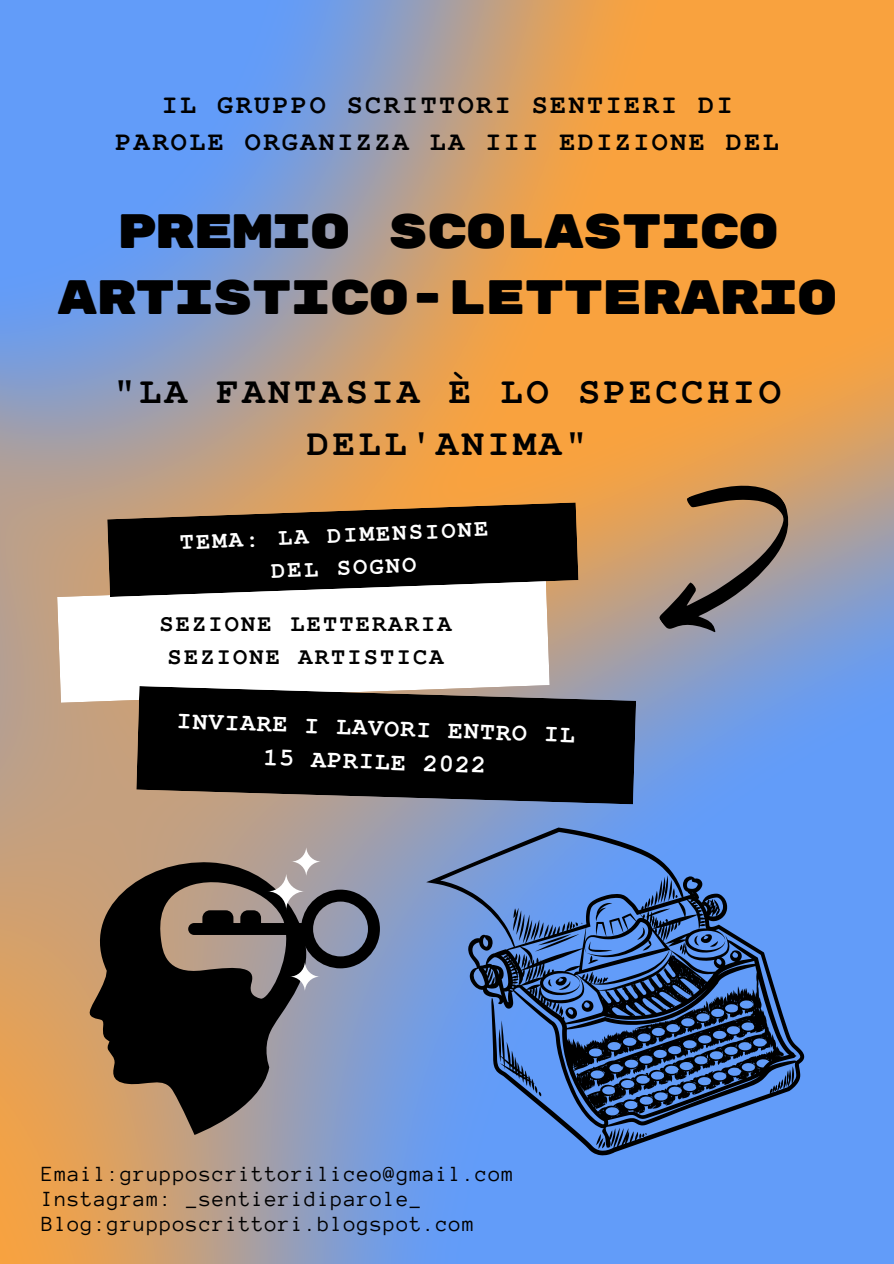
<style>
.page{position:relative;width:894px;height:1264px;background:#fff}
.page>*{position:absolute;margin:0;border:0;box-sizing:border-box;transform-origin:0 0}
.t1{font:48px/66.4px "Rubik Mono One";letter-spacing:-.04em;color:#000;text-align:center}
.t2{font:700 37.2px/51.4px "Tlwg Typewriter";letter-spacing:.095em;color:#000;text-align:center}
.t3{font:700 26.7px/37.2px "Tlwg Typewriter";letter-spacing:.095em;color:#000;text-align:center}
.t4{font:700 24.75px/33.8px "Tlwg Typewriter";color:#fff;text-align:center}
.t5{font:700 23.55px "Tlwg Typewriter";letter-spacing:.095em;color:#000}
.t6{font:700 23.55px "Tlwg Typewriter";color:#fff}
.t7{font:22.05px "Anonymous Pro";letter-spacing:.05em;color:#000}
</style>
<div class="page">
<img style="left:0;top:0;width:893px;height:1263px">
<svg style="left:57px;top:579px;width:492px;height:123px"></svg>
<svg style="left:136px;top:686px;width:500px;height:118px;background:#181616"></svg>
<svg style="left:107px;top:502px;width:471px;height:95px;background:#2c251f"></svg>
<svg style="left:612px;top:455px;width:210px;height:198px;background:#ac8f76"></svg>
<svg style="left:426px;top:827px;width:378px;height:328px;background:#4e76b7"></svg>
<svg style="left:90px;top:862px;width:216px;height:272px;background:#4c4037"></svg>
<svg style="left:188px;top:847px;width:192px;height:144px;background:#726c6e"></svg>
<p class="t3" style="left:115px;top:86px;width:664px">IL GRUPPO SCRITTORI SENTIERI DI<br>PAROLE ORGANIZZA LA III EDIZIONE DEL</p>
<p class="t1" style="left:57px;top:200px;width:781px">PREMIO SCOLASTICO<br>ARTISTICO-LETTERARIO</p>
<p class="t2" style="left:113px;top:367px;width:669px">"LA FANTASIA È LO SPECCHIO<br>DELL'ANIMA"</p>
<p class="t6" style="left:179px;top:528px;width:310px;rotate:-3deg">TEMA: LA DIMENSIONE</p>
<p class="t6" style="left:270px;top:556px;width:146px;rotate:-3deg">DEL SOGNO</p>
<p class="t5" style="left:159px;top:608px;width:294px">SEZIONE LETTERARIA</p>
<p class="t5" style="left:168px;top:641px;width:277px">SEZIONE ARTISTICA</p>
<p class="t4" style="left:177px;top:704px;width:399px;rotate:2deg">INVIARE I LAVORI ENTRO IL<br>15 APRILE 2022</p>
<p class="t7" style="left:41px;top:1163px;width:474px">Email:grupposcrittoriliceo@gmail.com</p>
<p class="t7" style="left:41px;top:1187px;width:382px">Instagram: _sentieridiparole_</p>
<p class="t7" style="left:41px;top:1212px;width:434px">Blog:grupposcrittori.blogspot.com</p>
</div>
